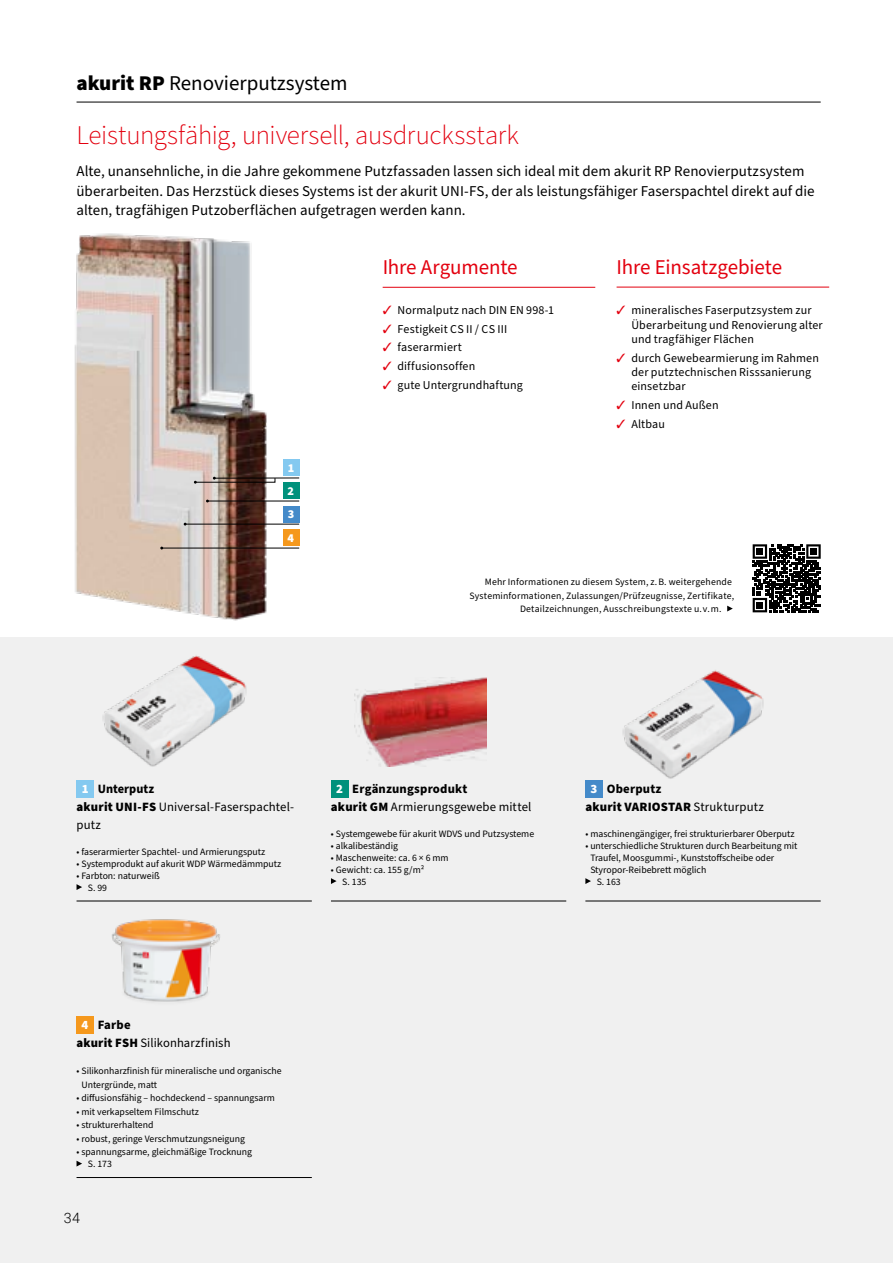
<style>
.page{position:relative;width:893px;height:1263px;background:#fff}
.page>*{position:absolute;margin:0;border:0;box-sizing:border-box;transform-origin:0 0}
.Dachzeile_13{font:300 27px "Source Sans Pro";letter-spacing:-.01em;color:#e3000f}
.Dachzeile_13-2{font:21px "Source Sans Pro";letter-spacing:-.01em;color:#e3000f}
.CB_AF_SYSTEM_SEITENU{font:21px "Source Sans Pro";color:#000}
.Fließtext_8_5_12{font:15px/19.5px "Source Sans Pro";letter-spacing:.005em;color:#000}
.t1{font:300 14.25px "Roboto";color:#000}
.System_Hauptkomponen{font:12.75px/18px "Source Sans Pro";letter-spacing:.01em;color:#000}
.System_Hauptkomponen-2{font:900 12.75px/18px "Source Sans Pro";letter-spacing:.015em;color:#000}
.ProduktÜ-Headline_8{font:900 12.75px "Source Sans Pro";color:#fff}
.ProduktÜ-Headline_8-2{font:900 12.15px "Source Sans Pro";color:#fff}
.Dachzeile_13-3{font:12px/14.4px "Source Sans Pro";letter-spacing:.01em;color:#000}
.ProduktÜ-Bullets_6_5{font:9.75px/12px "Source Sans Pro";color:#000}
.Verweise_6_5_9{font:9.75px "Source Sans Pro";letter-spacing:.02em;color:#000}
.s1{font-weight:900}
.s2{color:#e3000f}
.s3{font-weight:700}
.s4{font-weight:400}
</style>
<div class="page">
<div style="left:0;top:638px;width:893px;height:625px;background:#f0f0f0"></div>
<img style="left:74px;top:233px;width:225px;height:388px">
<hr style="left:77px;top:102px;width:744px;height:1px;background:#000">
<div style="left:585px;top:780px;width:18px;height:17px;background:#448ac9"></div>
<svg style="left:585px;top:878px;width:6px;height:6px"></svg>
<hr style="left:585px;top:901px;width:236px;height:1px;background:#000">
<div style="left:331px;top:780px;width:17px;height:17px;background:#00917c"></div>
<svg style="left:331px;top:878px;width:6px;height:6px"></svg>
<hr style="left:331px;top:901px;width:235px;height:1px;background:#000">
<div style="left:77px;top:1016px;width:17px;height:17px;background:#f5981c"></div>
<svg style="left:77px;top:1161px;width:5px;height:5px"></svg>
<hr style="left:77px;top:1177px;width:235px;height:1px;background:#000">
<div style="left:77px;top:780px;width:17px;height:17px;background:#84c9f0"></div>
<svg style="left:77px;top:884px;width:5px;height:6px"></svg>
<hr style="left:77px;top:901px;width:235px;height:1px;background:#000">
<svg style="left:727px;top:606px;width:6px;height:5px"></svg>
<hr style="left:207px;top:501px;width:92px;height:1px;background:#000">
<hr style="left:162px;top:548px;width:137px;height:1px;background:#000">
<hr style="left:185px;top:524px;width:114px;height:1px;background:#000">
<div style="left:283px;top:459px;width:16px;height:17px;background:#84c9f0"></div>
<div style="left:283px;top:482px;width:16px;height:17px;background:#00917c"></div>
<div style="left:283px;top:506px;width:16px;height:16px;background:#448ac9"></div>
<div style="left:283px;top:529px;width:16px;height:16px;background:#f5981c"></div>
<hr style="left:383px;top:287px;width:212px;height:1px;background:#e3000f">
<hr style="left:617px;top:287px;width:212px;height:1px;background:#e3000f">
<img style="left:102px;top:655px;width:145px;height:112px">
<svg style="left:194px;top:477px;width:106px;height:7px"></svg>
<img style="left:355px;top:677px;width:132px;height:90px">
<img style="left:622px;top:670px;width:142px;height:109px">
<img style="left:112px;top:919px;width:108px;height:83px">
<svg style="left:753px;top:544px;width:68px;height:68px"></svg>
<p class="CB_AF_SYSTEM_SEITENU" style="left:77px;top:69px;width:273px"><span class="s1">akurit RP</span> Renovierputzsystem</p>
<p class="Dachzeile_13" style="left:77px;top:117px;width:444px">Leistungsfähig, universell, ausdrucksstark</p>
<p class="Fließtext_8_5_12" style="left:77px;top:162px;width:740px">Alte, unansehnliche, in die Jahre gekommene Putzfassaden lassen sich ideal mit dem akurit RP Renovierputzsystem überarbeiten. Das Herzstück dieses Systems ist der akurit UNI-FS, der als leistungsfähiger Faserspachtel direkt auf die alten, tragfähigen Putzoberflächen aufgetragen werden kann.</p>
<p class="Dachzeile_13-2" style="left:383px;top:253px;width:136px">Ihre Argumente</p>
<p class="Dachzeile_13-2" style="left:617px;top:253px;width:167px">Ihre Einsatzgebiete</p>
<p class="ProduktÜ-Headline_8-2" style="left:288px;top:459px;width:8px">1</p>
<p class="ProduktÜ-Headline_8-2" style="left:288px;top:482px;width:8px">2</p>
<p class="ProduktÜ-Headline_8-2" style="left:288px;top:506px;width:8px">3</p>
<p class="ProduktÜ-Headline_8-2" style="left:287px;top:529px;width:8px">4</p>
<p class="Dachzeile_13-3" style="left:383px;top:303px;width:173px"><span class="s2">✓</span> Normalputz nach DIN EN 998-1</p>
<p class="Dachzeile_13-3" style="left:383px;top:322px;width:126px"><span class="s2">✓</span> Festigkeit CS II / CS III</p>
<p class="Dachzeile_13-3" style="left:383px;top:341px;width:81px"><span class="s2">✓</span> faserarmiert</p>
<p class="Dachzeile_13-3" style="left:383px;top:359px;width:94px"><span class="s2">✓</span> diffusionsoffen</p>
<p class="Dachzeile_13-3" style="left:383px;top:378px;width:142px"><span class="s2">✓</span> gute Untergrundhaftung</p>
<p class="Dachzeile_13-3" style="left:631px;top:303px;width:193px;text-indent:-15px"><span class="s2">✓</span> mineralisches Faserputzsystem zur<br>Überarbeitung und Renovierung alter und tragfähiger Flächen</p>
<p class="Dachzeile_13-3" style="left:631px;top:351px;width:189px;text-indent:-15px"><span class="s2">✓</span> durch Gewebearmierung im Rahmen der putztechnischen Risssanierung einsetzbar</p>
<p class="Dachzeile_13-3" style="left:616px;top:398px;width:104px"><span class="s2">✓</span> Innen und Außen</p>
<p class="Dachzeile_13-3" style="left:616px;top:417px;width:50px"><span class="s2">✓</span> Altbau</p>
<p class="Verweise_6_5_9" style="left:485px;top:576px;width:249px">Mehr Informationen zu diesem System, z. B. weitergehende</p>
<p class="Verweise_6_5_9" style="left:470px;top:589px;width:266px">Systeminformationen, Zulassungen/Prüfzeugnisse, Zertifikate,</p>
<p class="Verweise_6_5_9" style="left:520px;top:603px;width:203px">Detailzeichnungen, Ausschreibungstexte u. v. m.</p>
<p class="System_Hauptkomponen" style="left:77px;top:780px;width:219px;text-indent:21px"><span class="s3">Unterputz<br></span><span class="s1">akurit UNI-FS</span> Universal-Faserspachtel&shy;putz</p>
<p class="ProduktÜ-Bullets_6_5" style="left:77px;top:846px;width:190px">• faserarmierter Spachtel- und Armierungsputz</p>
<p class="ProduktÜ-Bullets_6_5" style="left:77px;top:858px;width:206px">• Systemprodukt auf akurit WDP Wärmedämmputz</p>
<p class="ProduktÜ-Bullets_6_5" style="left:77px;top:870px;width:85px">• Farbton: naturweiß</p>
<p class="ProduktÜ-Bullets_6_5" style="left:88px;top:882px;width:21px">S. 99</p>
<p class="ProduktÜ-Headline_8" style="left:82px;top:780px;width:8px">1</p>
<p class="System_Hauptkomponen" style="left:331px;top:780px;width:202px;text-indent:21px"><span class="s3">Ergänzungsprodukt<br></span><span class="s1">akurit GM</span> Armierungsgewebe mittel</p>
<p class="ProduktÜ-Bullets_6_5" style="left:331px;top:828px;width:205px">• Systemgewebe für akurit WDVS und Putzsysteme</p>
<p class="ProduktÜ-Bullets_6_5" style="left:331px;top:840px;width:69px">• alkalibeständig</p>
<p class="ProduktÜ-Bullets_6_5" style="left:331px;top:852px;width:119px">• Maschenweite: ca. 6 × 6 mm</p>
<p class="ProduktÜ-Bullets_6_5" style="left:331px;top:864px;width:95px">• Gewicht: ca. 155 g/m²</p>
<p class="ProduktÜ-Bullets_6_5" style="left:342px;top:876px;width:26px">S. 135</p>
<p class="ProduktÜ-Headline_8" style="left:336px;top:780px;width:8px">2</p>
<p class="System_Hauptkomponen" style="left:77px;top:1016px;width:156px;text-indent:21px"><span class="s3">Farbe<br></span><span class="s1">akurit FSH</span> Silikonharzfinish</p>
<p class="ProduktÜ-Bullets_6_5" style="left:81px;top:1065px;width:202px;line-height:13.5px;text-indent:-5px">• Silikonharzfinish für mineralische und organische<br>Untergründe, matt</p>
<p class="ProduktÜ-Bullets_6_5" style="left:77px;top:1092px;width:200px">• diffusionsfähig – hochdeckend – spannungsarm</p>
<p class="ProduktÜ-Bullets_6_5" style="left:77px;top:1106px;width:124px">• mit verkapseltem Filmschutz</p>
<p class="ProduktÜ-Bullets_6_5" style="left:77px;top:1119px;width:79px">• strukturerhaltend</p>
<p class="ProduktÜ-Bullets_6_5" style="left:77px;top:1133px;width:170px">• robust, geringe Verschmutzungsneigung</p>
<p class="ProduktÜ-Bullets_6_5" style="left:77px;top:1146px;width:177px">• spannungsarme, gleichmäßige Trocknung</p>
<p class="ProduktÜ-Bullets_6_5" style="left:88px;top:1158px;width:26px">S. 173</p>
<p class="ProduktÜ-Headline_8" style="left:81px;top:1016px;width:8px">4</p>
<h3 class="t1" style="left:64px;top:1208px;width:18px">34</h3>
<p class="System_Hauptkomponen-2" style="left:585px;top:780px;width:180px;text-indent:21px"><span class="s3">Oberputz<br></span>akurit VARIOSTAR <span class="s4">Strukturputz</span></p>
<p class="ProduktÜ-Bullets_6_5" style="left:585px;top:828px;width:211px">• maschinengängiger, frei strukturierbarer Oberputz</p>
<p class="ProduktÜ-Bullets_6_5" style="left:590px;top:840px;width:209px;text-indent:-5px">• unterschiedliche Strukturen durch Bearbeitung mit<br>Traufel, Moosgummi-, Kunststoffscheibe oder<br>Styropor-Reibebrett möglich</p>
<p class="ProduktÜ-Bullets_6_5" style="left:597px;top:876px;width:26px">S. 163</p>
<p class="ProduktÜ-Headline_8" style="left:591px;top:780px;width:8px">3</p>
</div>
